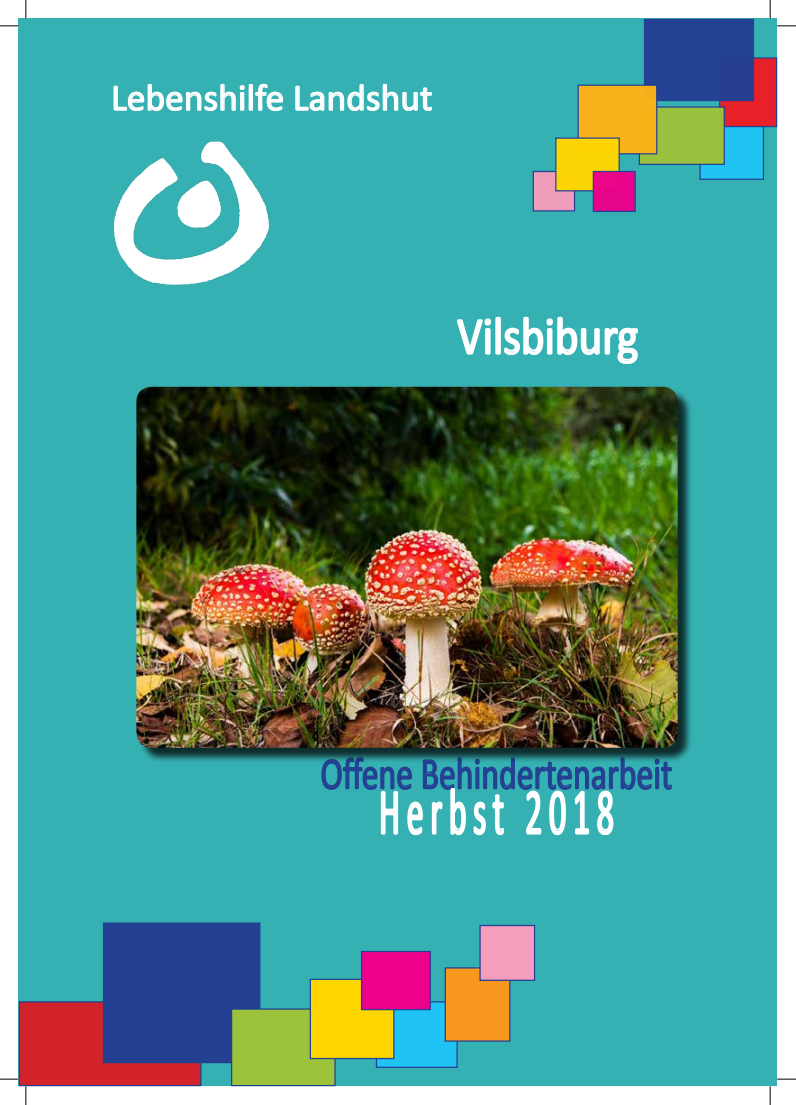
<style>
.page{position:relative;width:796px;height:1105px;background:#fff}
.page>*{position:absolute;margin:0;border:0;box-sizing:border-box;transform-origin:0 0}
.t1{font:65.62px "Calibri";letter-spacing:.2em;color:#fff;scale:.51 1}
.t2{font:52.62px "Calibri";color:#fff;scale:.85 1}
.t3{font:45px "Calibri";color:#234093;scale:.75 1}
.t4{font:37.5px "Calibri";color:#fff}
</style>
<div class="page">
<div style="left:19px;top:19px;width:758px;height:1066px;background:#36b1b3"></div>
<div style="left:376px;top:1000px;width:82px;height:67px;background:#20c4f4;border:1px solid #234093"></div>
<div style="left:19px;top:1001px;width:182px;height:84px;background:#d2232a"></div>
<div style="left:19px;top:1000px;width:182px;height:85px;border:1px solid #234093"></div>
<div style="left:103px;top:922px;width:157px;height:140px;background:#234093;border:1px solid #234093"></div>
<div style="left:232px;top:1008px;width:103px;height:77px;background:#9dc23b"></div>
<div style="left:231px;top:1008px;width:105px;height:77px;border:1px solid #234093"></div>
<div style="left:310px;top:978px;width:84px;height:80px;background:#ffd600;border:1px solid #234093"></div>
<div style="left:361px;top:950px;width:70px;height:59px;background:#ec008c;border:1px solid #234093"></div>
<div style="left:445px;top:966px;width:65px;height:75px;background:#f8971d;border:1px solid #234093"></div>
<div style="left:479px;top:924px;width:56px;height:56px;background:#f59dbd;border:1px solid #234093"></div>
<div style="left:533px;top:171px;width:42px;height:40px;background:#f59dbd;border:1px solid #234093"></div>
<div style="left:699px;top:124px;width:65px;height:56px;background:#20c4f4;border:1px solid #234093"></div>
<div style="left:719px;top:57px;width:58px;height:70px;background:#ed1d24;border:1px solid #234093"></div>
<div style="left:639px;top:106px;width:86px;height:59px;background:#9dc23b;border:1px solid #234093"></div>
<div style="left:644px;top:19px;width:110px;height:82px;background:#234093"></div>
<div style="left:577px;top:84px;width:80px;height:70px;background:#fcb319;border:1px solid #234093"></div>
<div style="left:555px;top:137px;width:65px;height:54px;background:#ffd600;border:1px solid #234093"></div>
<div style="left:593px;top:171px;width:43px;height:41px;background:#ec008c;border:1px solid #234093"></div>
<svg style="left:113px;top:83px;width:171px;height:29px"></svg>
<svg style="left:295px;top:84px;width:137px;height:28px"></svg>
<img style="left:113px;top:141px;width:157px;height:144px">
<svg style="left:456px;top:316px;width:183px;height:48px"></svg>
<svg style="left:321px;top:763px;width:351px;height:73px"></svg>
<div style="left:138px;top:388px;width:555px;height:375px;background:#000;opacity:.75"></div>
<img style="left:136px;top:386px;width:541px;height:361px">
<svg style="left:0;top:25px;width:19px;height:2px"></svg>
<svg style="left:777px;top:25px;width:19px;height:2px"></svg>
<svg style="left:0;top:1077px;width:19px;height:2px"></svg>
<svg style="left:777px;top:1078px;width:19px;height:1px"></svg>
<svg style="left:25px;top:0;width:2px;height:19px"></svg>
<svg style="left:25px;top:1085px;width:2px;height:19px"></svg>
<svg style="left:769px;top:0;width:2px;height:19px"></svg>
<svg style="left:769px;top:1085px;width:2px;height:19px"></svg>
<p class="t4" style="left:111px;top:74px;width:323px">Lebenshilfe Landshut</p>
<p class="t2" style="left:457px;top:303px;width:215px">Vilsbiburg</p>
<p class="t3" style="left:320px;top:744px;width:471px">Offene Behindertenarbeit</p>
<h1 class="t1" style="left:379px;top:770px;width:462px">Herbst 2018</h1>
</div>
